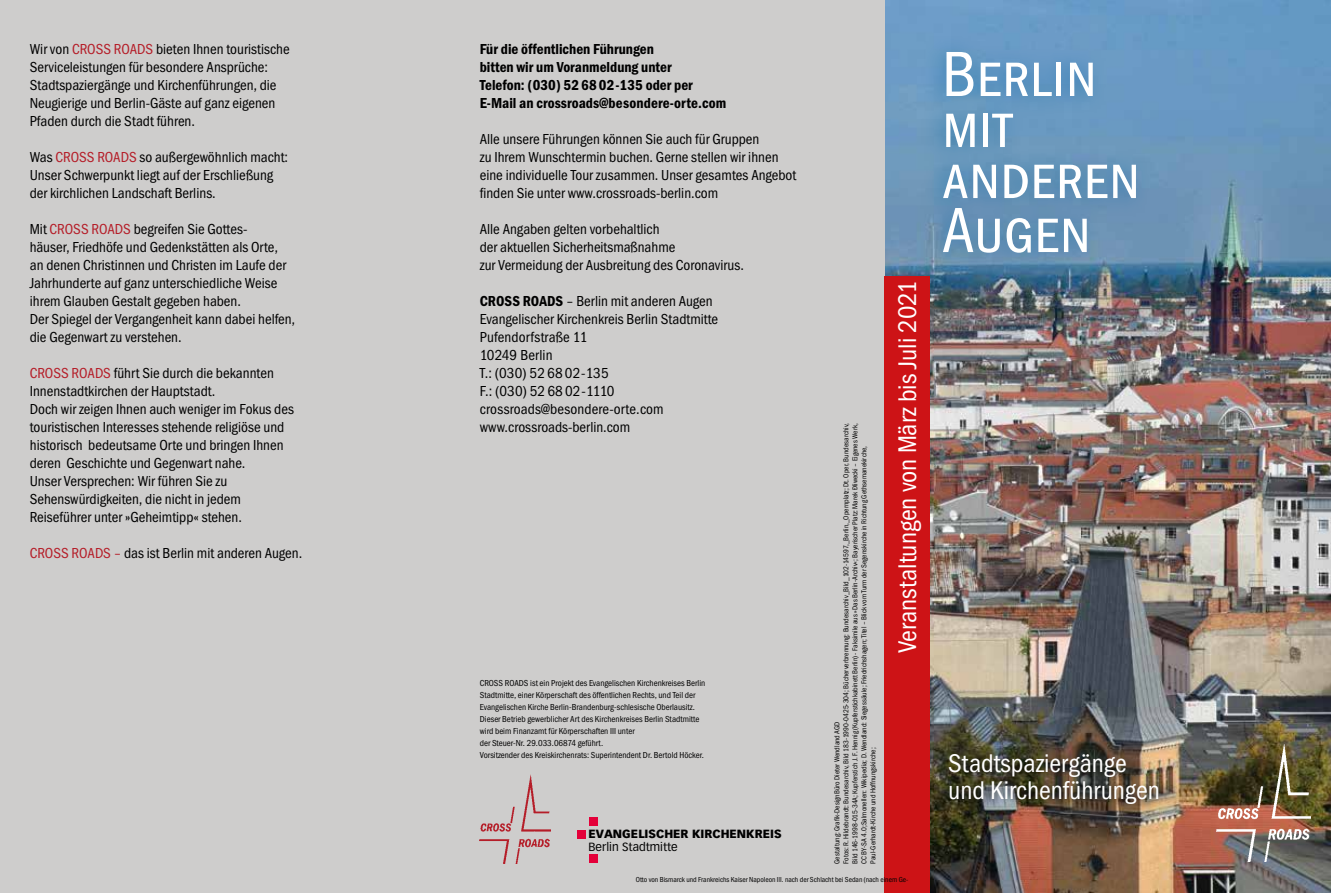
<style>
.page{position:relative;width:1331px;height:893px;background:#fff}
.page>*{position:absolute;margin:0;border:0;box-sizing:border-box;transform-origin:0 0}
.t1{font:66px/52.1px "Franklin Gothic Cd Caps CE Book";letter-spacing:-.005em;color:#fff}
.t2{font:condensed 26.55px/26.5px "Franklin Gothic";color:#fff}
.t3{font:condensed 15px/18px "Franklin Gothic";color:#000}
.t4{font:600 condensed 15px/18px "Franklin Gothic";color:#000}
.t5{font:900 11.7px "Vectora LT Std";color:#000}
.t6{font:11.7px "Vectora LT Std";color:#000}
.t7{font:condensed 9px/12px "Franklin Gothic";color:#000}
.t8{font:condensed 7.5px/9px "Franklin Gothic";color:#000}
.s1{color:#b51d28}
.s2{font-weight:600}
</style>
<div class="page">
<img style="left:884px;top:0;width:447px;height:893px">
<div style="left:0;top:0;width:884px;height:893px;background:#cecdcc"></div>
<div style="left:920px;top:36px;width:229px;height:237px;background:#0066a1;opacity:.51"></div>
<img style="left:1216px;top:743px;width:95px;height:119px">
<div style="left:884px;top:276px;width:46px;height:617px;background:#cd1316"></div>
<img style="left:480px;top:774px;width:71px;height:89px">
<div style="left:589px;top:817px;width:9px;height:9px;background:#e40039"></div>
<div style="left:577px;top:830px;width:8px;height:8px;background:#e40039"></div>
<div style="left:589px;top:855px;width:9px;height:8px;background:#e40039"></div>
<div style="left:956px;top:748px;width:225px;height:65px;background:#000;opacity:.75"></div>
<p class="t3" style="left:30px;top:40px;width:261px">Wir von <span class="s1">CROSS ROADS</span> bieten Ihnen touristische Serviceleistungen für besondere Ansprüche:<br>Stadtspaziergänge und Kirchenführungen, die Neugierige und Berlin-Gäste auf ganz eigenen Pfaden durch die Stadt führen.</p>
<p class="t3" style="left:30px;top:148px;width:260px">Was <span class="s1">CROSS ROADS</span> so außergewöhnlich macht:<br>Unser Schwerpunkt liegt auf der Erschließung der kirchlichen Landschaft Berlins.</p>
<p class="t3" style="left:30px;top:220px;width:267px">Mit <span class="s1">CROSS ROADS</span> begreifen Sie Gottes-<br>häuser, Friedhöfe und Gedenkstätten als Orte, an denen Christinnen und Christen im Laufe der Jahrhunderte auf ganz unterschiedliche Weise ihrem Glauben Gestalt gegeben haben.<br>Der Spiegel der Vergangenheit kann dabei helfen, die Gegenwart zu verstehen.</p>
<p class="t3" style="left:30px;top:364px;width:266px"><span class="s1">CROSS ROADS</span> führt Sie durch die bekannten Innenstadtkirchen der Hauptstadt.<br>Doch wir zeigen Ihnen auch weniger im Fokus des touristischen Interesses stehende religiöse und historisch bedeutsame Orte und bringen Ihnen deren Geschichte und Gegenwart nahe.<br>Unser Versprechen: Wir führen Sie zu Sehenswürdigkeiten, die nicht in jedem Reiseführer unter »Geheimtipp« stehen.</p>
<p class="t3" style="left:30px;top:544px;width:274px"><span class="s1">CROSS ROADS –</span> das ist Berlin mit anderen Augen.</p>
<p class="t4" style="left:480px;top:40px;width:248px">Für die öffentlichen Führungen<br>bitten wir um Voranmeldung unter<br>Telefon: (030) 52 68 02-135 oder per E-Mail an crossroads@besondere-orte.com</p>
<p class="t3" style="left:480px;top:130px;width:318px">Alle unsere Führungen können Sie auch für Gruppen<br>zu Ihrem Wunschtermin buchen. Gerne stellen wir ihnen eine individuelle Tour zusammen. Unser gesamtes Angebot finden Sie unter www.crossroads-berlin.com</p>
<p class="t3" style="left:480px;top:220px;width:266px">Alle Angaben gelten vorbehaltlich<br>der aktuellen Sicherheitsmaßnahme<br>zur Vermeidung der Ausbreitung des Coronavirus.</p>
<p class="t3" style="left:480px;top:292px;width:240px"><span class="s2">CROSS ROADS</span> – Berlin mit anderen Augen<br>Evangelischer Kirchenkreis Berlin Stadtmitte<br>Pufendorfstraße 11<br>10249 Berlin<br>T.: (030) 52 68 02-135<br>F.: (030) 52 68 02-1110 crossroads@besondere-orte.com www.crossroads-berlin.com</p>
<h2 class="t2" style="left:894px;top:653px;width:375px;rotate:-90deg">Veranstaltungen von März bis Juli 2021</h2>
<p class="t8" style="left:833px;top:864px;width:442px;rotate:-90deg">Gestaltung: Grafik-DesignBüro Dieter Wendland AGD<br>Fotos: R. Hildebrandt: Bundesarchiv, Bild 183-1990-0425-304; Bücherverbrennung: Bundesarchiv_Bild_102-14597,_Berlin,_Opernplatz; Dt. Oper, Bundesarchiv, Bild 146-1998-015-34A; Kupferstich J. F. Hennig (Kupferstichkabinett Berlin) - Faksimile aus »Das Berlin-Archiv«; Bayerischer Platz: Marek Śliwecki – Eigenes Werk, CC BY-SA 4.0;Salmonellen: Wikipedia; D. Wendland: Siegessäule; Friedrichshagen; Titel – Blick vom Turm der Segenskirche in Richtung Gethsemanekirche, Paul-Gerhardt-Kirche und Hoffnungskirche;</p>
<p class="t8" style="left:636px;top:875px;width:274px">Otto von Bismarck und Frankreichs Kaiser Napoleon III. nach der Schlacht bei Sedan (nach einem Ge-</p>
<p class="t7" style="left:480px;top:677px;width:227px">CROSS ROADS ist ein Projekt des Evangelischen Kirchenkreises Berlin Stadtmitte, einer Körperschaft des öffentlichen Rechts, und Teil der Evangelischen Kirche Berlin-Brandenburg-schlesische Oberlausitz.<br>Dieser Betrieb gewerblicher Art des Kirchenkreises Berlin Stadtmitte wird beim Finanzamt für Körperschaften III unter<br>der Steuer-Nr. 29.033.06874 geführt.<br>Vorsitzender des Kreiskirchenrats: Superintendent Dr. Bertold Höcker.</p>
<p class="t5" style="left:588px;top:827px;width:195px">EVANGELISCHER KIRCHENKREIS</p>
<p class="t6" style="left:588px;top:840px;width:91px">Berlin Stadtmitte</p>
<h1 class="t1" style="left:942px;top:49px;width:200px">Berlin mit anderen<br>Augen</h1>
<h2 class="t2" style="left:948px;top:750px;width:213px">Stadtspaziergänge und Kirchenführungen</h2>
</div>
